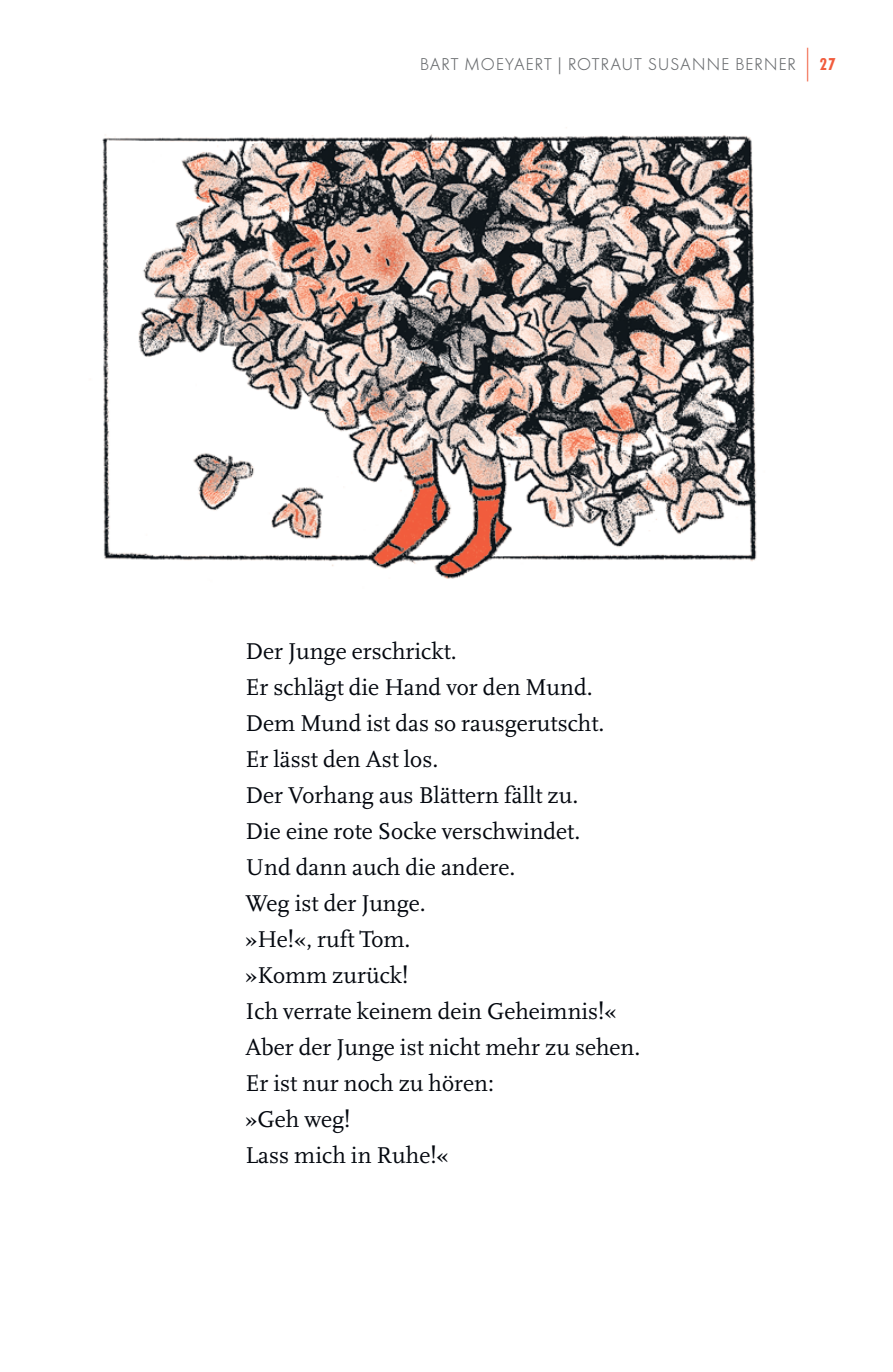
<style>
.page{position:relative;width:893px;height:1372px;background:#fff}
.page>*{position:absolute;margin:0;border:0;box-sizing:border-box;transform-origin:0 0}
.t1{font:23.85px/36px "Scala";color:#04080f}
.t2{font:300 16.88px "Futura BSK";letter-spacing:.07em;color:#686b6e}
.t3{font:700 16.88px "Futura Condensed BSK";color:#f15c3d}
.s1{font-family:"Futura BSK";font-weight:300;font-size:33.75px}
</style>
<div class="page">
<img style="left:102px;top:127px;width:655px;height:452px">
<p class="t2" style="left:420px;top:54px;width:169px">BART MOEYAERT | ROTRAUT</p>
<p class="t2" style="left:648px;top:54px;width:23px">SUSANNE</p>
<p class="t2" style="left:735px;top:54px;width:21px">BERNER</p>
<p class="t3" style="left:806px;top:54px;width:31px"><span class="s1">|</span> 27</p>
<p class="t1" style="left:246px;top:634px;width:396px">Der Junge erschrickt.<br>Er schlägt die Hand vor den Mund.<br>Dem Mund ist das so rausgerutscht.<br>Er lässt den Ast los.<br>Der Vorhang aus Blättern fällt zu.<br>Die eine rote Socke verschwindet.<br>Und dann auch die andere.<br>Weg ist der Junge.<br>»He!«, ruft Tom.<br>»Komm zurück!<br>Ich verrate keinem dein Geheimnis!«<br>Aber der Junge ist nicht mehr zu sehen.<br>Er ist nur noch zu hören:<br>»Geh weg!<br>Lass mich in Ruhe!«</p>
</div>
